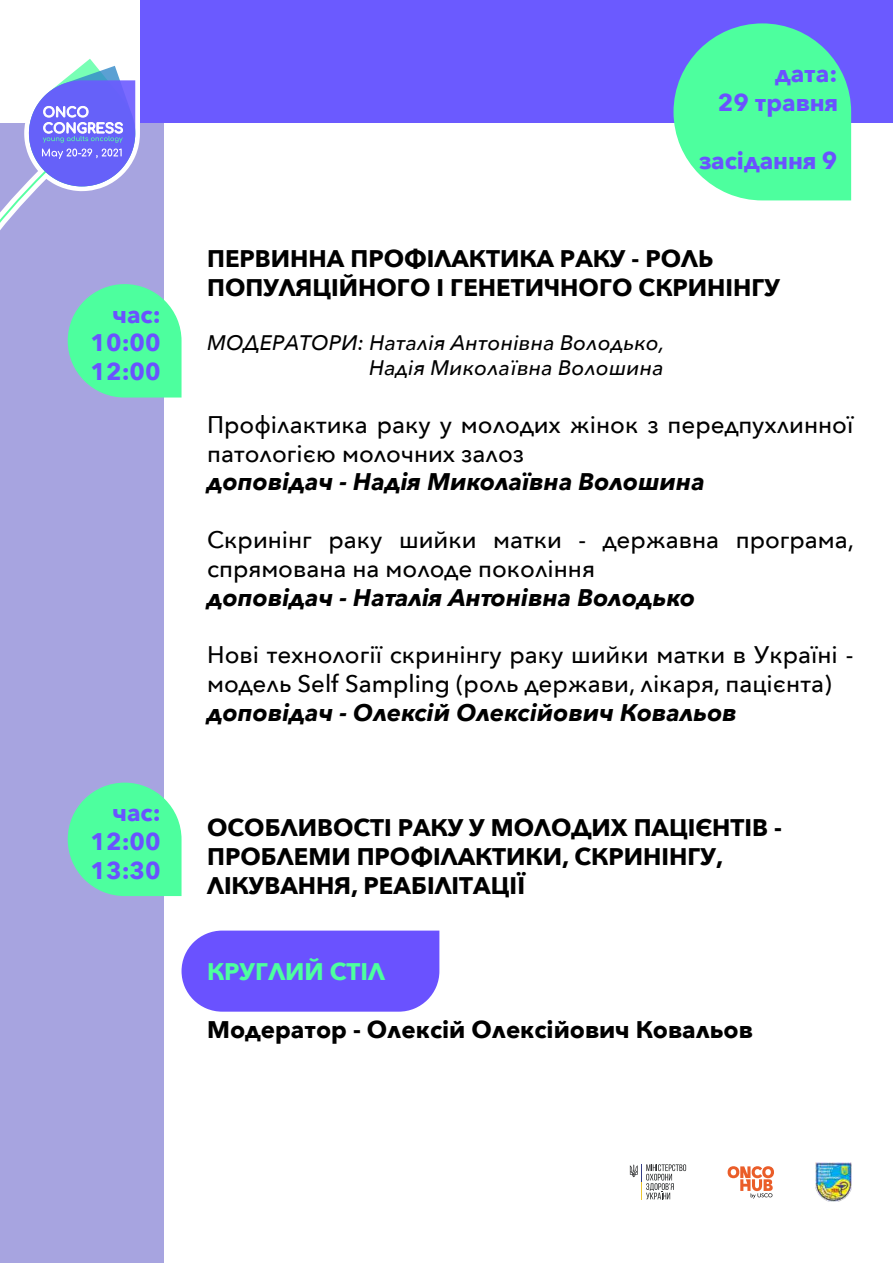
<style>
.page{position:relative;width:893px;height:1263px;background:#fff}
.page>*{position:absolute;margin:0;border:0;box-sizing:border-box;transform-origin:0 0}
.t1{font:500 24px/28.8px "Avenir Next";color:#000}
.t2{font:700 24px/28.8px "Avenir Next";color:#000}
.t3{font:italic 700 24px "Avenir Next";color:#000}
.t4{font:700 24px/28.8px "Avenir Next";color:#6a52ff;text-align:justify}
.t5{font:700 24px "Avenir Next";color:#4dff9e}
.t6{font:italic 500 21px/25.2px "Avenir Next";color:#000;text-align:right}
</style>
<div class="page">
<div style="left:0;top:123px;width:164px;height:1140px;background:#a7a4e0"></div>
<svg style="left:181px;top:930px;width:259px;height:82px;background:#735dff"></svg>
<svg style="left:827px;top:1162px;width:25px;height:40px"></svg>
<img style="left:815px;top:1162px;width:36px;height:39px">
<svg style="left:727px;top:1166px;width:47px;height:33px"></svg>
<svg style="left:629px;top:1164px;width:58px;height:36px"></svg>
<div style="left:140px;top:0;width:753px;height:123px;background:#6b5aff"></div>
<svg style="left:673px;top:23px;width:178px;height:177px"></svg>
<svg style="left:0;top:59px;width:182px;height:837px"></svg>
<p class="t4" style="left:91px;top:299px;width:71px;text-indent:22px">час:<br>10:00<br>12:00</p>
<p class="t4" style="left:91px;top:798px;width:71px;text-indent:22px">час:<br>12:00<br>13:30</p>
<p class="t4" style="left:718px;top:59px;width:121px;text-align:right">дата:<br>29 травня</p>
<p class="t4" style="left:699px;top:145px;width:139px">засідання 9</p>
<p class="t2" style="left:207px;top:244px;width:575px">ПЕРВИННА ПРОФІЛАКТИКА РАКУ - РОЛЬ<br>ПОПУЛЯЦІЙНОГО І ГЕНЕТИЧНОГО СКРИНІНГУ</p>
<p class="t6" style="left:207px;top:329px;width:459px">МОДЕРАТОРИ: Наталія Антонівна Володько,<br>Надія Миколаївна Волошина</p>
<p class="t1" style="left:207px;top:409px;width:648px">Профілактика раку у молодих жінок з передпухлинної патологією молочних залоз</p>
<p class="t3" style="left:207px;top:461px;width:499px">доповідач - Надія Миколаївна Волошина</p>
<p class="t1" style="left:207px;top:524px;width:648px">Скринінг раку шийки матки - державна програма, спрямована на молоде покоління</p>
<p class="t3" style="left:207px;top:576px;width:490px">доповідач - Наталія Антонівна Володько</p>
<p class="t1" style="left:207px;top:640px;width:648px">Нові технології скринінгу раку шийки матки в Україні - модель Self Sampling (роль держави, лікаря, пацієнта)</p>
<p class="t3" style="left:207px;top:692px;width:531px">доповідач - Олексій Олексійович Ковальов</p>
<p class="t2" style="left:207px;top:813px;width:576px">ОСОБЛИВОСТІ РАКУ У МОЛОДИХ ПАЦІЄНТІВ -<br>ПРОБЛЕМИ ПРОФІЛАКТИКИ, СКРИНІНГУ,<br>ЛІКУВАННЯ, РЕАБІЛІТАЦІЇ</p>
<p class="t5" style="left:207px;top:951px;width:179px">КРУГЛИЙ СТІЛ</p>
<p class="t2" style="left:207px;top:1014px;width:547px">Модератор - Олексій Олексійович Ковальов</p>
</div>
